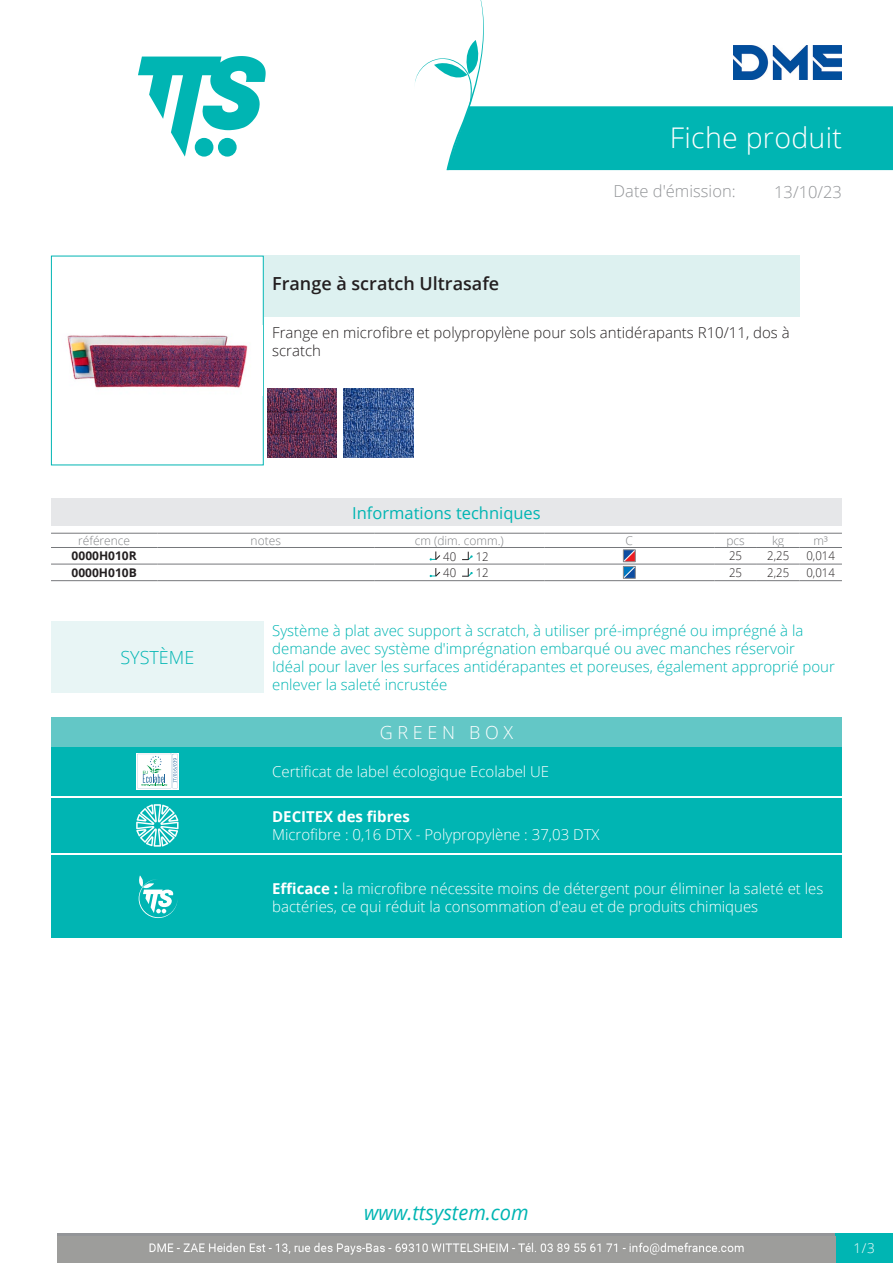
<style>
.page{position:relative;width:893px;height:1263px;background:#fff}
.page>*{position:absolute;margin:0;border:0;box-sizing:border-box;transform-origin:0 0}
.Titolo1{font:300 28.5px "Open Sans";letter-spacing:.01em;color:#fff}
.t1{font:italic 20.85px "Open Sans";color:#00b5b3;scale:.96 1}
.Nome{font:600 18px "Open Sans";color:#231f20}
.Titolo6{font:300 18px "Open Sans";color:#fff}
.Titolo15{font:300 18px "Open Sans";color:#00b5b3}
.Titolo2{font:300 16.5px "Open Sans";color:#939598}
.Titolo3{font:16.5px "Open Sans";color:#00b5b3}
.GreenBoxCam{font:300 15px/18px "Open Sans";color:#fff}
.DefinizioneSistema{font:300 15px/18px "Open Sans";color:#00b5b3}
.IdealePer{font:300 15px/18px "Open Sans";color:#00b5b3}
.Descrizione{font:300 15px/18px "Open Sans";color:#231f20}
.GreenBoxDecitexFibre{font:300 15px "Open Sans";color:#fff}
.GreenBoxEcolabel{font:300 15px "Open Sans";color:#fff}
.GreenBoxDecitexFibre-2{font:700 15px "Open Sans";color:#fff}
.t2{font:300 13.5px "Open Sans";color:#fff}
.TabTecnica_Intestazione{font:300 12px "Open Sans";color:#808285}
.TabTecnica_Corpo{font:300 12px "Open Sans";color:#231f20;scale:.95 1}
.TabTecnica_Codice{font:700 12px "Open Sans";color:#231f20}
.s1{font-weight:700}
</style>
<div class="page">
<svg style="left:138px;top:56px;width:128px;height:101px"></svg>
<div style="left:57px;top:1233px;width:779px;height:30px;background:#9d9d9b"></div>
<div style="left:836px;top:1233px;width:57px;height:30px;background:#00b5b3"></div>
<svg style="left:415px;top:0;width:478px;height:170px"></svg>
<div style="left:51px;top:256px;width:213px;height:209px;border:1px solid #00b5b3"></div>
<img style="left:52px;top:325px;width:211px;height:71px">
<div style="left:264px;top:256px;width:535px;height:61px;background:#ddf1f0"></div>
<img style="left:267px;top:388px;width:70px;height:70px">
<img style="left:344px;top:388px;width:69px;height:70px">
<div style="left:51px;top:498px;width:791px;height:28px;background:#e6e7e9"></div>
<hr style="left:51px;top:533px;width:106px;height:1px;background:#76787b">
<hr style="left:51px;top:547px;width:106px;height:1px;background:#76787b">
<hr style="left:157px;top:533px;width:217px;height:1px;background:#76787b">
<hr style="left:157px;top:547px;width:217px;height:1px;background:#76787b">
<hr style="left:374px;top:533px;width:170px;height:1px;background:#76787b">
<hr style="left:374px;top:547px;width:170px;height:1px;background:#76787b">
<hr style="left:544px;top:533px;width:170px;height:1px;background:#76787b">
<hr style="left:544px;top:547px;width:170px;height:1px;background:#76787b">
<hr style="left:714px;top:533px;width:43px;height:1px;background:#76787b">
<hr style="left:714px;top:547px;width:43px;height:1px;background:#76787b">
<hr style="left:757px;top:533px;width:42px;height:1px;background:#76787b">
<hr style="left:757px;top:547px;width:42px;height:1px;background:#76787b">
<hr style="left:799px;top:533px;width:43px;height:1px;background:#76787b">
<hr style="left:799px;top:547px;width:43px;height:1px;background:#76787b">
<hr style="left:51px;top:564px;width:106px;height:1px;background:#76787b">
<hr style="left:51px;top:580px;width:106px;height:1px;background:#76787b">
<hr style="left:157px;top:564px;width:217px;height:1px;background:#76787b">
<hr style="left:157px;top:580px;width:217px;height:1px;background:#76787b">
<hr style="left:374px;top:564px;width:170px;height:1px;background:#76787b">
<hr style="left:374px;top:580px;width:170px;height:1px;background:#76787b">
<hr style="left:544px;top:564px;width:170px;height:1px;background:#76787b">
<hr style="left:544px;top:580px;width:170px;height:1px;background:#76787b">
<hr style="left:714px;top:564px;width:43px;height:1px;background:#76787b">
<hr style="left:714px;top:580px;width:43px;height:1px;background:#76787b">
<hr style="left:757px;top:564px;width:42px;height:1px;background:#76787b">
<hr style="left:757px;top:580px;width:42px;height:1px;background:#76787b">
<hr style="left:799px;top:564px;width:43px;height:1px;background:#76787b">
<hr style="left:799px;top:580px;width:43px;height:1px;background:#76787b">
<svg style="left:430px;top:551px;width:10px;height:9px"></svg>
<svg style="left:462px;top:552px;width:11px;height:8px"></svg>
<svg style="left:430px;top:568px;width:10px;height:9px"></svg>
<svg style="left:462px;top:568px;width:11px;height:9px"></svg>
<svg style="left:623px;top:550px;width:12px;height:26px"></svg>
<div style="left:623px;top:566px;width:12px;height:12px;border:1px solid #87898c"></div>
<div style="left:51px;top:621px;width:213px;height:72px;background:#e8f5f5"></div>
<div style="left:51px;top:717px;width:791px;height:30px;background:#63c7c6"></div>
<div style="left:51px;top:747px;width:213px;height:48px;background:#00b5b3"></div>
<svg style="left:136px;top:753px;width:43px;height:36px"></svg>
<svg style="left:137px;top:754px;width:41px;height:34px"></svg>
<div style="left:264px;top:747px;width:578px;height:48px;background:#00b5b3"></div>
<div style="left:51px;top:798px;width:213px;height:54px;background:#00b5b3"></div>
<svg style="left:136px;top:804px;width:43px;height:43px"></svg>
<div style="left:264px;top:798px;width:578px;height:54px;background:#00b5b3"></div>
<div style="left:51px;top:856px;width:213px;height:82px;background:#00b5b3"></div>
<svg style="left:138px;top:875px;width:40px;height:43px"></svg>
<div style="left:264px;top:856px;width:578px;height:82px;background:#00b5b3"></div>
<img style="left:149px;top:1242px;width:595px;height:13px">
<p class="Titolo1" style="left:670px;top:118px;width:174px">Fiche produit</p>
<p class="Titolo2" style="left:614px;top:180px;width:124px">Date d'émission:</p>
<p class="Titolo2" style="left:774px;top:180px;width:69px">13/10/23</p>
<p class="Nome" style="left:272px;top:271px;width:229px">Frange à scratch Ultrasafe</p>
<p class="Descrizione" style="left:272px;top:323px;width:519px">Frange en microfibre et polypropylène pour sols antidérapants R10/11, dos à scratch</p>
<p class="Titolo3" style="left:352px;top:501px;width:190px">Informations techniques</p>
<p class="TabTecnica_Intestazione" style="left:78px;top:532px;width:54px">référence</p>
<p class="TabTecnica_Intestazione" style="left:251px;top:532px;width:32px">notes</p>
<p class="TabTecnica_Intestazione" style="left:415px;top:532px;width:91px">cm (dim. comm.)</p>
<p class="TabTecnica_Intestazione" style="left:626px;top:532px;width:9px">C</p>
<p class="TabTecnica_Intestazione" style="left:726px;top:532px;width:20px">pcs</p>
<p class="TabTecnica_Intestazione" style="left:772px;top:532px;width:14px">kg</p>
<p class="TabTecnica_Intestazione" style="left:813px;top:532px;width:16px">m³</p>
<p class="TabTecnica_Codice" style="left:72px;top:547px;width:67px">0000H010R</p>
<p class="TabTecnica_Corpo" style="left:443px;top:548px;width:15px">40</p>
<p class="TabTecnica_Corpo" style="left:476px;top:548px;width:15px">12</p>
<p class="TabTecnica_Corpo" style="left:729px;top:548px;width:15px">25</p>
<p class="TabTecnica_Corpo" style="left:767px;top:548px;width:25px">2,25</p>
<p class="TabTecnica_Corpo" style="left:806px;top:548px;width:31px">0,014</p>
<p class="TabTecnica_Codice" style="left:72px;top:564px;width:67px">0000H010B</p>
<p class="TabTecnica_Corpo" style="left:443px;top:565px;width:15px">40</p>
<p class="TabTecnica_Corpo" style="left:476px;top:565px;width:15px">12</p>
<p class="TabTecnica_Corpo" style="left:729px;top:564px;width:15px">25</p>
<p class="TabTecnica_Corpo" style="left:767px;top:564px;width:25px">2,25</p>
<p class="TabTecnica_Corpo" style="left:806px;top:564px;width:31px">0,014</p>
<p class="Titolo15" style="left:120px;top:645px;width:75px">SYSTÈME</p>
<p class="DefinizioneSistema" style="left:272px;top:621px;width:533px">Système à plat avec support à scratch, à utiliser pré-imprégné ou imprégné à la demande avec système d'imprégnation embarqué ou avec manches réservoir</p>
<p class="IdealePer" style="left:272px;top:657px;width:564px">Idéal pour laver les surfaces antidérapantes et poreuses, également approprié pour enlever la saleté incrustée</p>
<p class="Titolo6" style="left:380px;top:720px;width:135px">G R E E N B O X</p>
<p class="GreenBoxEcolabel" style="left:272px;top:761px;width:279px">Certificat de label écologique Ecolabel UE</p>
<p class="GreenBoxDecitexFibre-2" style="left:272px;top:806px;width:139px">DECITEX des fibres</p>
<p class="GreenBoxDecitexFibre" style="left:272px;top:824px;width:329px">Microfibre : 0,16 DTX - Polypropylène : 37,03 DTX</p>
<p class="GreenBoxCam" style="left:272px;top:879px;width:553px"><span class="s1">Efficace :</span> la microfibre nécessite moins de détergent pour éliminer la saleté et les bactéries, ce qui réduit la consommation d'eau et de produits chimiques</p>
<h2 class="t1" style="left:364px;top:1198px;width:173px">www.ttsystem.com</h2>
<p class="t2" style="left:854px;top:1239px;width:23px">1/3</p>
</div>
